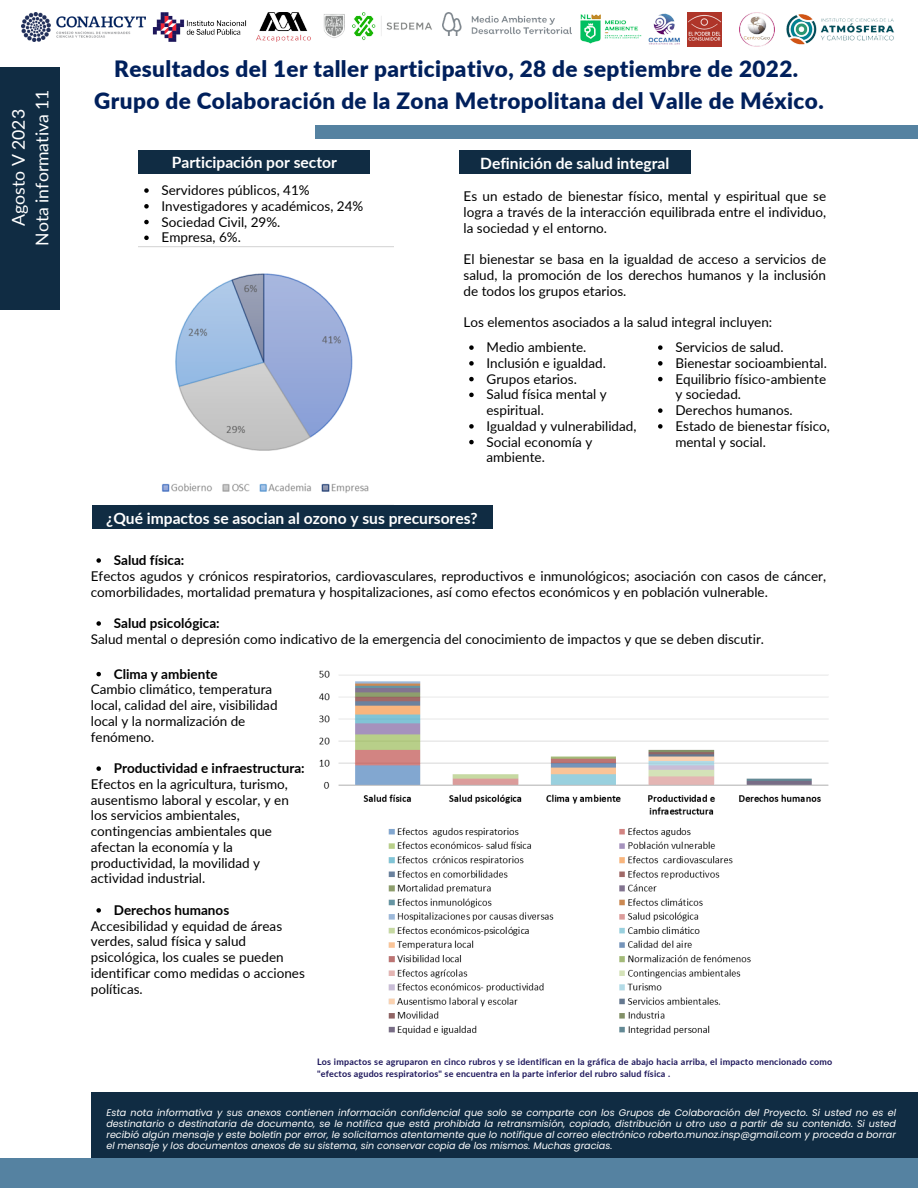
<style>
.page{position:relative;width:918px;height:1188px;background:#fff}
.page>*{position:absolute;margin:0;border:0;box-sizing:border-box;transform-origin:0 0}
.t1{font:900 22.5px "Lato";letter-spacing:.015em;color:#00205c}
.t2{font:17.7px "Lato";color:#fff}
.t3{font:700 15.6px "Lato";color:#fff}
.t4{font:13.5px/15.8px "Lato";color:#000}
.t5{font:700 13.5px "Lato";color:#000}
.t6{font:italic 9.6px/11.2px "Poppins";color:#fff;text-align:justify}
.t7{font:700 9px/12px "Lato";letter-spacing:.02em;color:#1c155a}
</style>
<div class="page">
<div style="left:315px;top:125px;width:603px;height:14px;background:#5582a1"></div>
<div style="left:0;top:68px;width:60px;height:242px;background:#102c43"></div>
<div style="left:91px;top:1092px;width:827px;height:96px;background:#102c43"></div>
<div style="left:0;top:1158px;width:918px;height:30px;background:#5582a1"></div>
<img style="left:22px;top:12px;width:124px;height:30px">
<img style="left:153px;top:12px;width:93px;height:30px">
<img style="left:256px;top:12px;width:54px;height:30px">
<img style="left:323px;top:12px;width:109px;height:28px">
<img style="left:648px;top:13px;width:32px;height:32px">
<img style="left:688px;top:12px;width:34px;height:34px">
<img style="left:740px;top:12px;width:34px;height:34px">
<img style="left:786px;top:14px;width:108px;height:31px">
<img style="left:580px;top:14px;width:62px;height:30px">
<img style="left:442px;top:12px;width:130px;height:23px">
<img style="left:139px;top:273px;width:255px;height:233px">
<div style="left:139px;top:150px;width:231px;height:24px;background:#102c43"></div>
<div style="left:459px;top:150px;width:232px;height:24px;background:#102c43"></div>
<div style="left:92px;top:506px;width:400px;height:23px;background:#102c43"></div>
<img style="left:319px;top:670px;width:510px;height:365px">
<svg style="left:144px;top:188px;width:5px;height:5px"></svg>
<svg style="left:144px;top:204px;width:5px;height:5px"></svg>
<svg style="left:144px;top:220px;width:5px;height:4px"></svg>
<svg style="left:144px;top:236px;width:5px;height:4px"></svg>
<svg style="left:469px;top:345px;width:5px;height:5px"></svg>
<svg style="left:469px;top:361px;width:5px;height:5px"></svg>
<svg style="left:469px;top:377px;width:5px;height:4px"></svg>
<svg style="left:469px;top:393px;width:5px;height:4px"></svg>
<svg style="left:469px;top:424px;width:5px;height:5px"></svg>
<svg style="left:469px;top:440px;width:5px;height:4px"></svg>
<svg style="left:658px;top:345px;width:5px;height:5px"></svg>
<svg style="left:658px;top:361px;width:5px;height:5px"></svg>
<svg style="left:658px;top:377px;width:5px;height:4px"></svg>
<svg style="left:658px;top:408px;width:5px;height:5px"></svg>
<svg style="left:658px;top:424px;width:5px;height:5px"></svg>
<svg style="left:96px;top:558px;width:5px;height:5px"></svg>
<svg style="left:96px;top:621px;width:5px;height:5px"></svg>
<svg style="left:96px;top:672px;width:5px;height:4px"></svg>
<svg style="left:96px;top:766px;width:5px;height:5px"></svg>
<svg style="left:96px;top:908px;width:5px;height:5px"></svg>
<p class="t2" style="left:31px;top:246px;width:158px;rotate:-90deg">Nota informativa 11</p>
<p class="t2" style="left:7px;top:226px;width:119px;rotate:-90deg">Agosto V 2023</p>
<p class="t1" style="left:114px;top:55px;width:685px">Resultados del 1er taller participativo, 28 de septiembre de 2022.</p>
<p class="t1" style="left:94px;top:86px;width:731px">Grupo de Colaboración de la Zona Metropolitana del Valle de México.</p>
<p class="t3" style="left:172px;top:152px;width:167px">Participación por sector</p>
<p class="t4" style="left:162px;top:182px;width:150px">Servidores públicos, 41%</p>
<p class="t4" style="left:162px;top:198px;width:203px">Investigadores y académicos, 24%</p>
<p class="t4" style="left:162px;top:213px;width:120px">Sociedad Civil, 29%.</p>
<p class="t4" style="left:162px;top:229px;width:81px">Empresa, 6%.</p>
<p class="t3" style="left:480px;top:153px;width:191px">Definición de salud integral</p>
<p class="t4" style="left:464px;top:188px;width:364px;text-align:justify">Es un estado de bienestar físico, mental y espiritual que se logra a través de la interacción equilibrada entre el individuo, la sociedad y el entorno.</p>
<p class="t4" style="left:464px;top:251px;width:364px;text-align:justify">El bienestar se basa en la igualdad de acceso a servicios de salud, la promoción de los derechos humanos y la inclusión de todos los grupos etarios.</p>
<p class="t4" style="left:464px;top:314px;width:310px">Los elementos asociados a la salud integral incluyen:</p>
<p class="t4" style="left:487px;top:339px;width:102px">Medio ambiente.</p>
<p class="t4" style="left:487px;top:355px;width:121px">Inclusión e igualdad.</p>
<p class="t4" style="left:487px;top:371px;width:92px">Grupos etarios.</p>
<p class="t4" style="left:487px;top:386px;width:122px">Salud física mental y espiritual.</p>
<p class="t4" style="left:487px;top:418px;width:152px">Igualdad y vulnerabilidad,</p>
<p class="t4" style="left:487px;top:434px;width:107px">Social economía y ambiente.</p>
<p class="t4" style="left:675px;top:339px;width:110px">Servicios de salud.</p>
<p class="t4" style="left:675px;top:355px;width:153px">Bienestar socioambiental.</p>
<p class="t4" style="left:675px;top:371px;width:152px">Equilibrio físico-ambiente y sociedad.</p>
<p class="t4" style="left:675px;top:402px;width:119px">Derechos humanos.</p>
<p class="t4" style="left:675px;top:418px;width:156px">Estado de bienestar físico, mental y social.</p>
<p class="t3" style="left:106px;top:508px;width:373px">¿Qué impactos se asocian al ozono y sus precursores?</p>
<p class="t5" style="left:114px;top:552px;width:72px">Salud física:</p>
<p class="t4" style="left:91px;top:568px;width:737px">Efectos agudos y crónicos respiratorios, cardiovasculares, reproductivos e inmunológicos; asociación con casos de cáncer, comorbilidades, mortalidad prematura y hospitalizaciones, así como efectos económicos y en población vulnerable.</p>
<p class="t4" style="left:91px;top:631px;width:675px">Salud mental o depresión como indicativo de la emergencia del conocimiento de impactos y que se deben discutir.</p>
<p class="t5" style="left:114px;top:665px;width:105px">Clima y ambiente</p>
<p class="t5" style="left:114px;top:615px;width:107px">Salud psicológica:</p>
<p class="t4" style="left:91px;top:681px;width:188px">Cambio climático, temperatura local, calidad del aire, visibilidad local y la normalización de fenómeno.</p>
<p class="t4" style="left:91px;top:776px;width:200px">Efectos en la agricultura, turismo, ausentismo laboral y escolar, y en los servicios ambientales, contingencias ambientales que afectan la economía y la productividad, la movilidad y actividad industrial.</p>
<p class="t4" style="left:91px;top:918px;width:216px">Accesibilidad y equidad de áreas verdes, salud física y salud psicológica, los cuales se pueden identificar como medidas o acciones políticas.</p>
<p class="t5" style="left:114px;top:760px;width:192px">Productividad e infraestructura:</p>
<p class="t5" style="left:114px;top:902px;width:117px">Derechos humanos</p>
<p class="t7" style="left:317px;top:1055px;width:517px">Los impactos se agruparon en cinco rubros y se identifican en la gráfica de abajo hacia arriba, el impacto mencionado como "efectos agudos respiratorios" se encuentra en la parte inferior del rubro salud física .</p>
<p class="t6" style="left:106px;top:1107px;width:791px">Esta nota informativa y sus anexos contienen información confidencial que solo se comparte con los Grupos de Colaboración del Proyecto. Si usted no es el destinatario o destinataria de documento, se le notifica que está prohibida la retransmisión, copiado, distribución u otro uso a partir de su contenido. Si usted recibió algún mensaje y este boletín por error, le solicitamos atentamente que lo notifique al correo electrónico roberto.munoz.insp@gmail.com y proceda a borrar el mensaje y los documentos anexos de su sistema, sin conservar copia de los mismos. Muchas gracias.</p>
</div>
